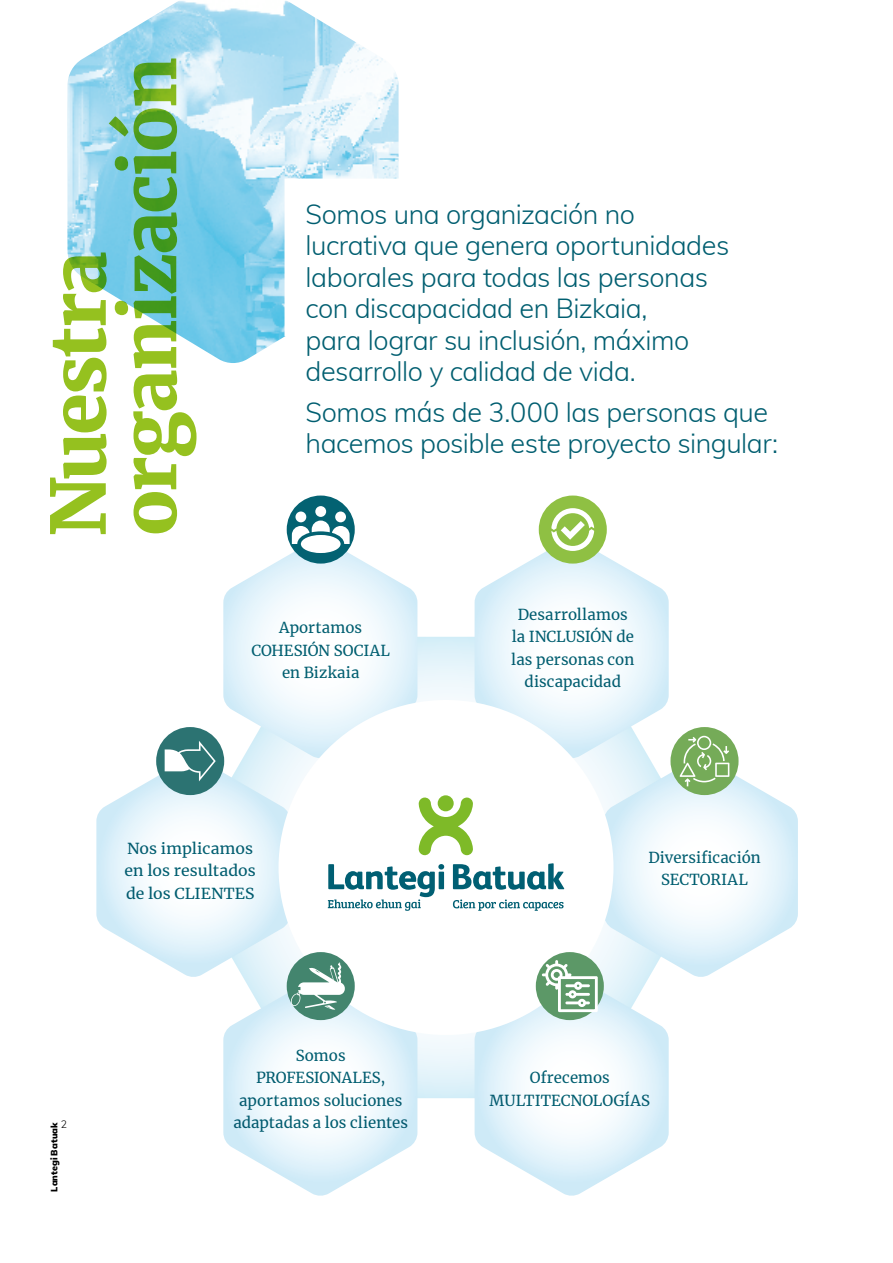
<style>
.page{position:relative;width:893px;height:1263px;background:#fff}
.page>*{position:absolute;margin:0;border:0;box-sizing:border-box;transform-origin:0 0}
.t1{font:900 75px/70.5px "Merriweather";letter-spacing:-.025em;color:#95c11f}
.t2{font:300 27px/31.5px "Muli";letter-spacing:-.02em;color:#005e70}
.t3{font:15px/22.5px "Merriweather";letter-spacing:.005em;color:#005e70;text-align:center}
.t4{font:15px/22.5px "Merriweather";letter-spacing:.005em;color:#005e70;scale:1.05 1}
.t5{font:300 10.5px "Muli";color:#000}
.t6{font:900 9px "Muli";letter-spacing:.005em;color:#000}
</style>
<div class="page">
<div style="left:287px;top:495px;width:68px;height:69px;background:#036272;border-radius:50%"></div>
<div style="left:315px;top:506px;width:11px;height:11px;background:#fff;border-radius:50%"></div>
<div style="left:539px;top:495px;width:68px;height:69px;background:#8fc043;border-radius:50%"></div>
<svg style="left:96px;top:508px;width:702px;height:688px"></svg>
<img style="left:67px;top:0;width:332px;height:363px">
<h1 class="t1" style="left:41px;top:537px;width:481px;rotate:-90deg">Nuestra organización</h1>
<p class="t2" style="left:306px;top:197px;width:425px">Somos una organización no lucrativa que genera oportunidades laborales para todas las personas con discapacidad en Bizkaia,<br>para lograr su inclusión, máximo desarrollo y calidad de vida.</p>
<p class="t2" style="left:306px;top:395px;width:474px">Somos más de 3.000 las personas que hacemos posible este proyecto singular:</p>
<p class="t3" style="left:251px;top:616px;width:140px">Aportamos<br>COHESIÓN SOCIAL en Bizkaia</p>
<p class="t3" style="left:511px;top:602px;width:125px">Desarrollamos la INCLUSIÓN de las personas con discapacidad</p>
<p class="t4" style="left:125px;top:836px;width:127px">Nos implicamos en los resultados de los CLIENTES</p>
<p class="t5" style="left:61px;top:1117px;width:8px">2</p>
<p class="t6" style="left:48px;top:1192px;width:71px;rotate:-90deg">Lantegi Batuak</p>
<p class="t3" style="left:233px;top:1043px;width:176px">Somos<br>PROFESIONALES, aportamos soluciones adaptadas a los clientes</p>
<p class="t3" style="left:648px;top:845px;width:114px">Diversificación<br>SECTORIAL</p>
<p class="t3" style="left:490px;top:1066px;width:162px">Ofrecemos<br>MULTITECNOLOGÍAS</p>
</div>
